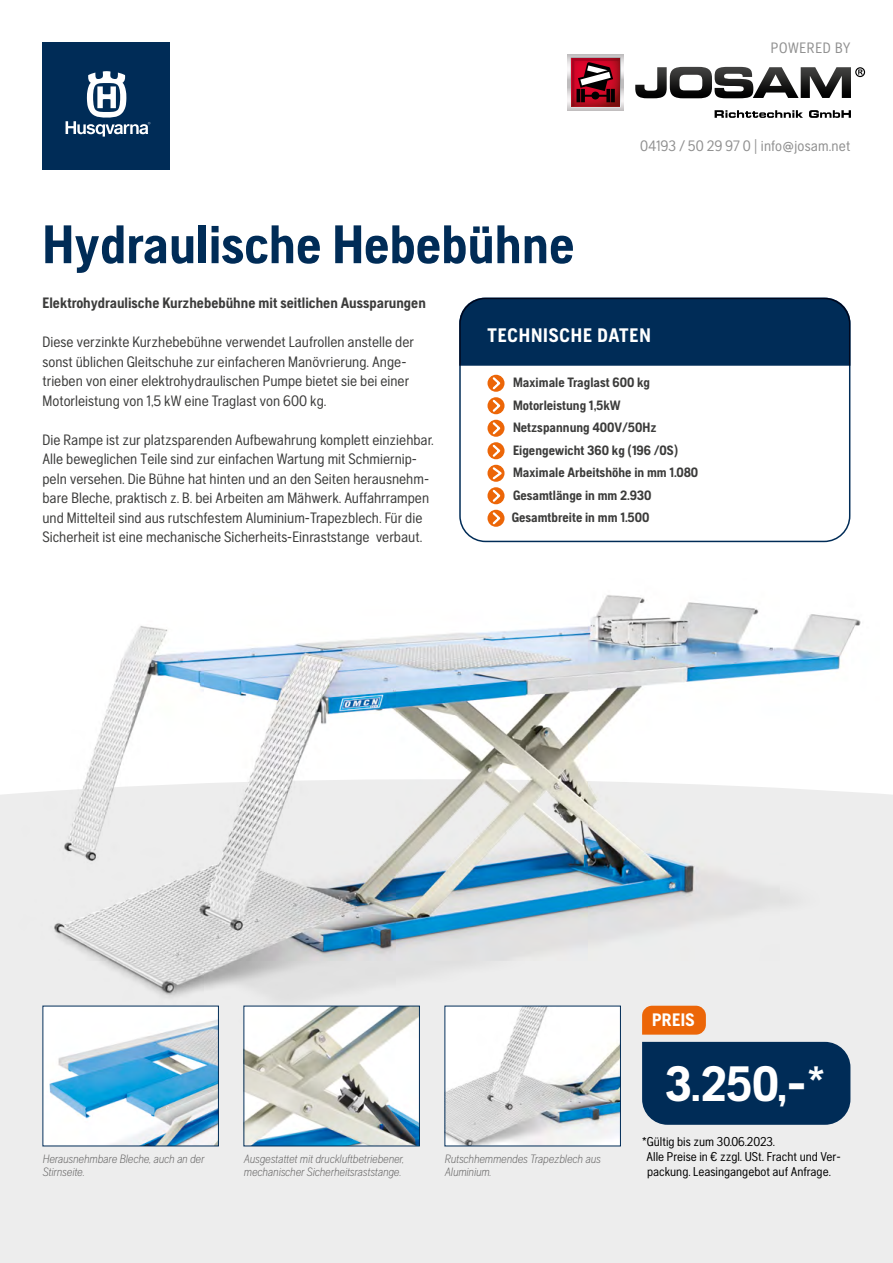
<style>
.page{position:relative;width:893px;height:1263px;background:#fff}
.page>*{position:absolute;margin:0;border:0;box-sizing:border-box;transform-origin:0 0}
.t1{font:700 54px "Husqvarna Gothic";color:#002c57}
.t2{font:700 49.5px "Husqvarna Gothic";color:#fff}
.t3{font:700 19.5px "Husqvarna Gothic";letter-spacing:.04em;color:#fff}
.t4{font:700 18px "Husqvarna Gothic";letter-spacing:.02em;color:#fff}
.t5{font:15px/19.5px "Husqvarna Gothic";color:#3c3c3b}
.t6{font:700 15px "Husqvarna Gothic";color:#3c3c3b}
.t7{font:15px "Husqvarna Gothic";letter-spacing:.01em;color:#909090}
.t8{font:15px "Husqvarna Gothic";letter-spacing:.04em;color:#909090}
.t9{font:700 13.5px/22.5px "Husqvarna Gothic";color:#3c3c3b}
.t10{font:12.75px/15px "Husqvarna Gothic";color:#000}
.t11{font:italic 300 12px/13.5px "Husqvarna Gothic";color:#646363}
</style>
<div class="page">
<div style="left:43px;top:43px;width:127px;height:127px;background:#002c57"></div>
<svg style="left:66px;top:71px;width:84px;height:66px"></svg>
<div style="left:0;top:794px;width:893px;height:469px;background:#ededed"></div>
<svg style="left:715px;top:110px;width:88px;height:8px"></svg>
<svg style="left:809px;top:110px;width:42px;height:8px"></svg>
<svg style="left:635px;top:67px;width:230px;height:31px"></svg>
<svg style="left:568px;top:54px;width:56px;height:56px"></svg>
<svg style="left:571px;top:57px;width:50px;height:50px;background:#8f2635"></svg>
<div style="left:459px;top:298px;width:391px;height:244px;border:2px solid #002c57;border-radius:26px"></div>
<div style="left:459px;top:298px;width:391px;height:68px;background:#002c57"></div>
<svg style="left:487px;top:375px;width:17px;height:17px"></svg>
<svg style="left:491px;top:375px;width:11px;height:16px"></svg>
<svg style="left:487px;top:397px;width:17px;height:17px"></svg>
<svg style="left:491px;top:398px;width:11px;height:16px"></svg>
<svg style="left:487px;top:420px;width:17px;height:17px"></svg>
<svg style="left:491px;top:420px;width:11px;height:16px"></svg>
<svg style="left:487px;top:442px;width:17px;height:17px"></svg>
<svg style="left:491px;top:443px;width:11px;height:16px"></svg>
<svg style="left:487px;top:465px;width:17px;height:17px"></svg>
<svg style="left:491px;top:465px;width:13px;height:16px"></svg>
<svg style="left:487px;top:487px;width:17px;height:17px"></svg>
<svg style="left:491px;top:488px;width:11px;height:16px"></svg>
<svg style="left:487px;top:510px;width:17px;height:17px"></svg>
<svg style="left:491px;top:510px;width:11px;height:16px"></svg>
<img style="left:14px;top:595px;width:865px;height:445px">
<img style="left:44px;top:1008px;width:173px;height:136px">
<img style="left:245px;top:1008px;width:173px;height:136px">
<div style="left:243px;top:1006px;width:177px;height:140px;border:1px solid #002c57"></div>
<img style="left:446px;top:1008px;width:173px;height:136px">
<svg style="left:642px;top:1006px;width:64px;height:29px;background:#ec6c12"></svg>
<div style="left:642px;top:1042px;width:208px;height:83px;background:#002c57"></div>
<p class="t8" style="left:771px;top:39px;width:81px">POWERED BY</p>
<h1 class="t1" style="left:43px;top:213px;width:534px">Hydraulische Hebebühne</h1>
<p class="t7" style="left:640px;top:137px;width:212px">04193 / 50 29 97 0 | info@josam.net</p>
<p class="t6" style="left:43px;top:294px;width:385px">Elektrohydraulische Kurzhebebühne mit seitlichen Aussparungen</p>
<p class="t5" style="left:43px;top:332px;width:373px">Diese verzinkte Kurzhebebühne verwendet Laufrollen anstelle der sonst üblichen Gleitschuhe zur einfacheren Manövrierung. Ange&shy;trieben von einer elektrohydraulischen Pumpe bietet sie bei einer Motorleistung von 1,5 kW eine Traglast von 600 kg.</p>
<p class="t5" style="left:43px;top:430px;width:393px">Die Rampe ist zur platzsparenden Aufbewahrung komplett einziehbar.<br>Alle beweglichen Teile sind zur einfachen Wartung mit Schmiernip&shy;peln versehen. Die Bühne hat hinten und an den Seiten herausnehm&shy;bare Bleche, praktisch z. B. bei Arbeiten am Mähwerk. Auffahrrampen und Mittelteil sind aus rutschfestem Aluminium-Trapezblech. Für die Sicherheit ist eine mechanische Sicherheits-Einraststange verbaut.</p>
<h3 class="t3" style="left:487px;top:324px;width:165px">TECHNISCHE DATEN</h3>
<p class="t9" style="left:512px;top:371px;width:188px">Maximale Traglast 600 kg<br>Motorleistung 1,5kW<br>Netzspannung 400V/50Hz<br>Eigengewicht 360 kg (196 /OS)<br>Maximale Arbeitshöhe in mm 1.080<br>Gesamtlänge in mm 2.930<br>Gesamtbreite in mm 1.500</p>
<p class="t4" style="left:652px;top:1010px;width:44px">PREIS</p>
<h2 class="t2" style="left:665px;top:1055px;width:163px">3.250,-*</h2>
<p class="t11" style="left:43px;top:1152px;width:163px">Herausnehmbare Bleche, auch an der<br>Stirnseite.</p>
<p class="t11" style="left:244px;top:1152px;width:161px">Ausgestattet mit druckluftbetriebener, mechanischer Sicherheitsraststange.</p>
<p class="t11" style="left:444px;top:1152px;width:157px">Rutschhemmendes Trapezblech aus<br>Aluminium.</p>
<p class="t10" style="left:647px;top:1134px;width:196px;text-indent:-5px">*Gültig bis zum 30.06.2023.<br>Alle Preise in € zzgl. USt. Fracht und Ver&shy;packung. Leasingangebot auf Anfrage.</p>
</div>
